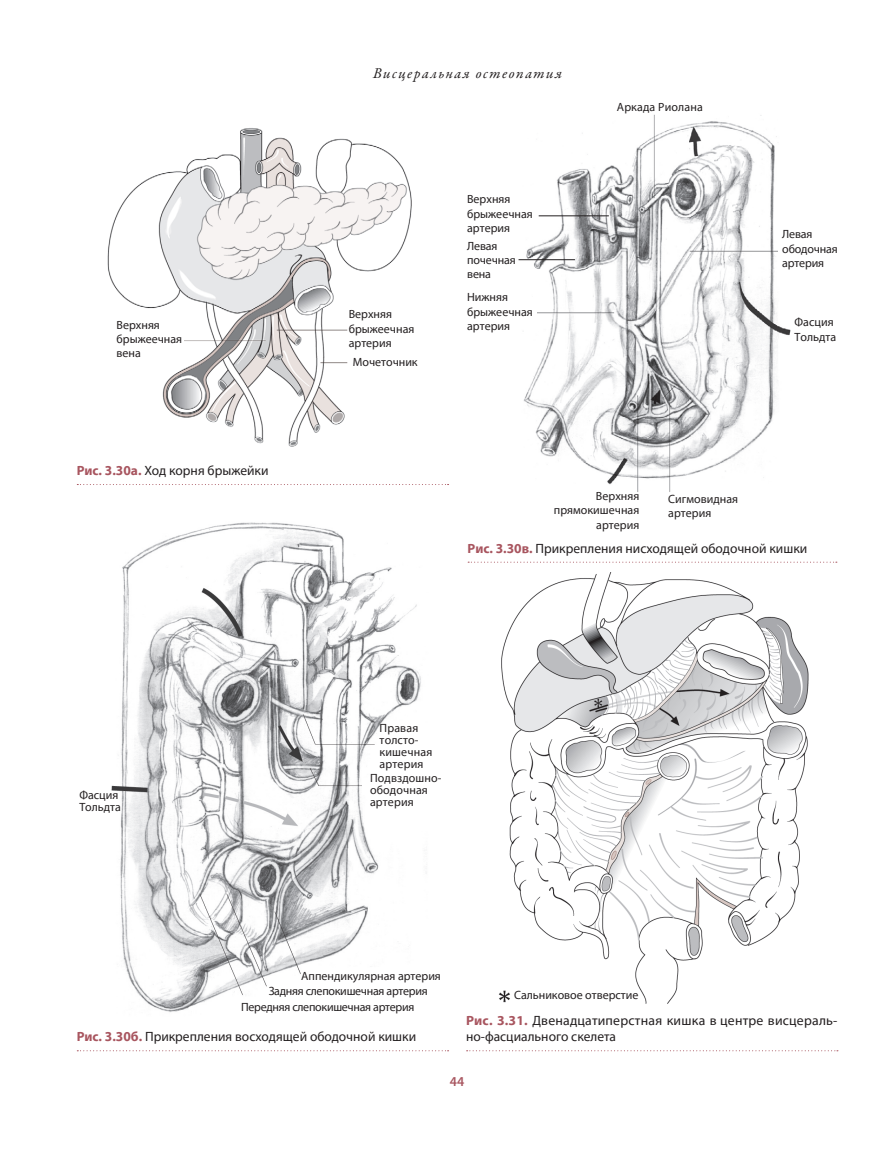
<style>
.page{position:relative;width:893px;height:1149px;background:#fff}
.page>*{position:absolute;margin:0;border:0;box-sizing:border-box;transform-origin:0 0}
.t1{font:italic 15px "Garamond Premr Pro";letter-spacing:.1em;color:#231f20}
.t2{font:13.5px/16.2px "Myriad Pro";color:#231f20}
.t3{font:600 13.5px "Myriad Pro";color:#a8555f}
.t4{font:12px/14.4px "Myriad Pro";color:#231f20}
.t5{font:12px/15.5px "Myriad Pro";letter-spacing:-.025em;color:#231f20}
.s1{font-weight:700;color:#a8555f}
</style>
<div class="page">
<img style="left:499px;top:572px;width:310px;height:432px">
<img style="left:107px;top:128px;width:305px;height:318px">
<div style="left:155px;top:332px;width:28px;height:15px;background:#fff"></div>
<svg style="left:77px;top:484px;width:372px;height:1px"></svg>
<img style="left:111px;top:522px;width:310px;height:490px">
<div style="left:362px;top:778px;width:28px;height:16px;background:#fff"></div>
<svg style="left:468px;top:561px;width:369px;height:1px"></svg>
<img style="left:518px;top:114px;width:273px;height:378px">
<div style="left:505px;top:297px;width:32px;height:32px;background:#fff"></div>
<div style="left:507px;top:199px;width:31px;height:32px;background:#fff"></div>
<div style="left:778px;top:233px;width:32px;height:32px;background:#fff"></div>
<hr style="left:539px;top:215px;width:70px;height:1px;background:#231f20">
<hr style="left:518px;top:259px;width:57px;height:1px;background:#231f20">
<p class="t1" style="left:373px;top:64px;width:190px">Висцеральная остеопатия</p>
<p class="t4" style="left:617px;top:100px;width:87px">Аркада Риолана</p>
<p class="t4" style="left:116px;top:317px;width:67px">Верхняя брыжеечная вена</p>
<p class="t4" style="left:349px;top:307px;width:67px">Верхняя брыжеечная артерия</p>
<p class="t4" style="left:353px;top:354px;width:66px">Мочеточник</p>
<p class="t2" style="left:77px;top:462px;width:193px"><span class="s1">Рис. 3.30а.</span> Ход корня брыжейки</p>
<p class="t4" style="left:467px;top:192px;width:67px">Верхняя брыжеечная артерия</p>
<p class="t4" style="left:467px;top:238px;width:50px">Левая почечная вена</p>
<p class="t4" style="left:782px;top:227px;width:57px">Левая ободочная артерия</p>
<p class="t4" style="left:467px;top:290px;width:67px">Нижняя брыжеечная артерия</p>
<p class="t4" style="left:794px;top:314px;width:43px">Фасция<br>Тольдта</p>
<p class="t4" style="left:554px;top:488px;width:87px;text-align:right">Верхняя прямокишечная артерия</p>
<p class="t4" style="left:668px;top:491px;width:71px">Сигмовидная артерия</p>
<p class="t2" style="left:468px;top:539px;width:341px"><span class="s1">Рис. 3.30в.</span> Прикрепления нисходящей ободочной кишки</p>
<p class="t4" style="left:79px;top:788px;width:43px;line-height:12px">Фасция<br>Тольдта</p>
<p class="t4" style="left:380px;top:721px;width:54px;line-height:12px">Правая толсто&shy;кишечная артерия</p>
<p class="t4" style="left:370px;top:771px;width:73px;line-height:12px">Подвздошно&shy;ободочная артерия</p>
<p class="t4" style="left:301px;top:968px;width:141px">Аппендикулярная артерия</p>
<p class="t5" style="left:241px;top:983px;width:188px;text-indent:28px">Задняя слепокишечная артерия<br>Передняя слепокишечная артерия</p>
<p class="t2" style="left:77px;top:1028px;width:341px"><span class="s1">Рис. 3.30б.</span> Прикрепления восходящей ободочной кишки</p>
<p class="t4" style="left:514px;top:987px;width:126px">Сальниковое отверстие</p>
<p class="t2" style="left:466px;top:1011px;width:373px"><span class="s1">Рис. 3.31.</span> Двенадцатиперстная кишка в центре висцераль&shy;но-фасциального скелета</p>
<p class="t3" style="left:450px;top:1072px;width:16px">44</p>
</div>
